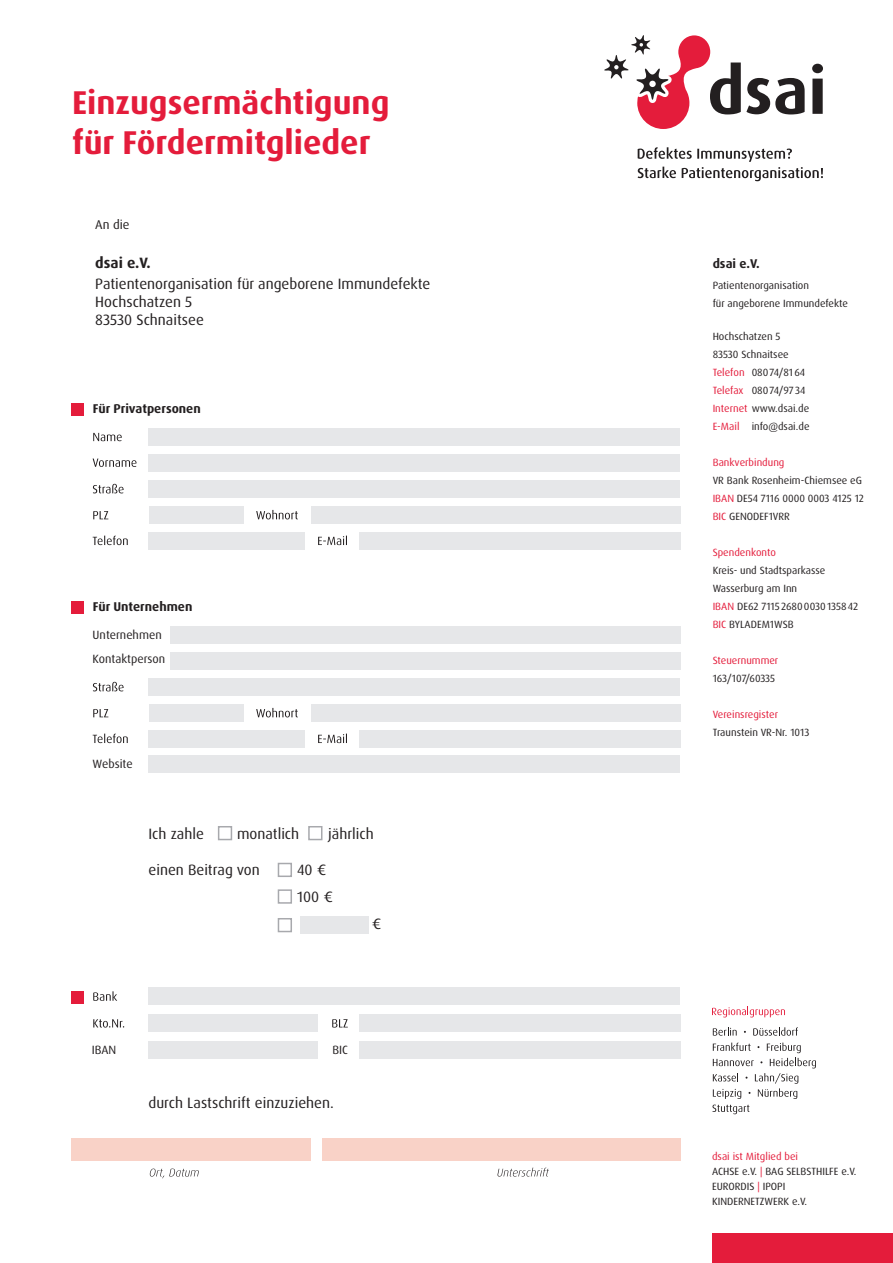
<style>
.page{position:relative;width:893px;height:1263px;background:#fff}
.page>*{position:absolute;margin:0;border:0;box-sizing:border-box;transform-origin:0 0}
.t1{font:700 33px/39.6px "Dax Pro";color:#e41c3b}
.t2{font:15px/18px "Dax Pro";color:#231f20}
.t3{font:700 15px "Dax Pro";color:#231f20}
.t4{font:700 12.75px "Dax Pro";color:#231f20}
.t5{font:12.75px "Dax Pro";color:#231f20}
.t6{font:12px/24px "Dax Pro";color:#231f20}
.t7{font:10.5px/18px "Dax Pro";color:#231f20}
.t8{font:10.5px "Dax Pro";color:#e41c3b}
.s1{color:#e41c3b}
</style>
<div class="page">
<svg style="left:150px;top:1169px;width:49px;height:9px"></svg>
<div style="left:71px;top:1144px;width:205px;height:17px;background:#f9d2c7"></div>
<div style="left:359px;top:1144px;width:321px;height:17px;background:#f9d2c7"></div>
<svg style="left:497px;top:1168px;width:52px;height:9px"></svg>
<div style="left:71px;top:403px;width:13px;height:13px;background:#e41c3b"></div>
<svg style="left:93px;top:536px;width:35px;height:9px"></svg>
<svg style="left:318px;top:536px;width:29px;height:9px"></svg>
<svg style="left:93px;top:510px;width:205px;height:9px"></svg>
<svg style="left:93px;top:484px;width:31px;height:9px"></svg>
<svg style="left:93px;top:459px;width:43px;height:8px"></svg>
<svg style="left:93px;top:433px;width:29px;height:8px"></svg>
<div style="left:71px;top:991px;width:13px;height:13px;background:#e41c3b"></div>
<svg style="left:93px;top:991px;width:24px;height:10px"></svg>
<svg style="left:93px;top:1019px;width:255px;height:9px"></svg>
<svg style="left:604px;top:35px;width:219px;height:146px"></svg>
<div style="left:71px;top:1138px;width:239px;height:22px;background:#f9d2c7"></div>
<div style="left:321px;top:1138px;width:359px;height:22px;background:#f9d2c7"></div>
<div style="left:148px;top:429px;width:532px;height:17px;background:#e6e7e9"></div>
<div style="left:148px;top:454px;width:532px;height:17px;background:#e6e7e9"></div>
<div style="left:148px;top:480px;width:532px;height:17px;background:#e6e7e9"></div>
<div style="left:148px;top:988px;width:532px;height:17px;background:#e6e7e9"></div>
<div style="left:148px;top:506px;width:95px;height:17px;background:#e6e7e9"></div>
<div style="left:311px;top:506px;width:369px;height:17px;background:#e6e7e9"></div>
<div style="left:148px;top:532px;width:157px;height:17px;background:#e6e7e9"></div>
<div style="left:359px;top:532px;width:321px;height:17px;background:#e6e7e9"></div>
<div style="left:71px;top:601px;width:13px;height:13px;background:#e41c3b"></div>
<svg style="left:93px;top:734px;width:35px;height:9px"></svg>
<svg style="left:318px;top:734px;width:29px;height:9px"></svg>
<svg style="left:93px;top:708px;width:205px;height:9px"></svg>
<svg style="left:93px;top:682px;width:31px;height:9px"></svg>
<div style="left:170px;top:627px;width:510px;height:17px;background:#e6e7e9"></div>
<div style="left:148px;top:755px;width:532px;height:17px;background:#e6e7e9"></div>
<div style="left:170px;top:652px;width:510px;height:17px;background:#e6e7e9"></div>
<div style="left:148px;top:678px;width:532px;height:17px;background:#e6e7e9"></div>
<div style="left:148px;top:704px;width:95px;height:17px;background:#e6e7e9"></div>
<div style="left:311px;top:704px;width:369px;height:17px;background:#e6e7e9"></div>
<div style="left:148px;top:730px;width:157px;height:17px;background:#e6e7e9"></div>
<div style="left:359px;top:730px;width:321px;height:17px;background:#e6e7e9"></div>
<div style="left:300px;top:917px;width:69px;height:17px;background:#e6e7e9"></div>
<div style="left:148px;top:1015px;width:170px;height:17px;background:#e6e7e9"></div>
<div style="left:359px;top:1015px;width:321px;height:17px;background:#e6e7e9"></div>
<div style="left:148px;top:1041px;width:170px;height:17px;background:#e6e7e9"></div>
<div style="left:359px;top:1041px;width:321px;height:17px;background:#e6e7e9"></div>
<svg style="left:712px;top:1007px;width:73px;height:10px"></svg>
<svg style="left:712px;top:1105px;width:37px;height:9px"></svg>
<svg style="left:712px;top:1043px;width:103px;height:56px"></svg>
<svg style="left:712px;top:1027px;width:24px;height:9px"></svg>
<svg style="left:753px;top:1027px;width:44px;height:9px"></svg>
<div style="left:712px;top:1233px;width:180px;height:30px;background:#e41c3b"></div>
<div style="left:218px;top:826px;width:14px;height:14px;background:#fff;border:2px solid #a8a9ad"></div>
<div style="left:308px;top:826px;width:14px;height:14px;background:#fff;border:2px solid #a8a9ad"></div>
<div style="left:278px;top:863px;width:14px;height:14px;background:#fff;border:2px solid #a8a9ad"></div>
<div style="left:278px;top:889px;width:14px;height:15px;background:#fff;border:2px solid #a8a9ad"></div>
<div style="left:278px;top:918px;width:14px;height:14px;background:#fff;border:2px solid #a8a9ad"></div>
<h1 class="t1" style="left:72px;top:83px;width:319px">Einzugsermächtigung für Fördermitglieder</h1>
<p class="t5" style="left:95px;top:216px;width:36px">An die</p>
<h2 class="t3" style="left:95px;top:253px;width:57px">dsai e.V.</h2>
<h2 class="t2" style="left:95px;top:275px;width:337px">Patientenorganisation für angeborene Immundefekte<br>Hochschatzen 5<br>83530 Schnaitsee</h2>
<p class="t4" style="left:93px;top:400px;width:109px">Für Privatpersonen</p>
<p class="t4" style="left:93px;top:598px;width:101px">Für Unternehmen</p>
<p class="t6" style="left:93px;top:623px;width:74px">Unternehmen<br>Kontaktperson</p>
<p class="t6" style="left:93px;top:752px;width:42px">Website</p>
<h2 class="t2" style="left:148px;top:825px;width:57px">Ich zahle</h2>
<h2 class="t2" style="left:237px;top:825px;width:64px">monatlich</h2>
<h2 class="t2" style="left:328px;top:825px;width:47px">jährlich</h2>
<h2 class="t2" style="left:148px;top:861px;width:113px">einen Beitrag von</h2>
<h2 class="t2" style="left:297px;top:857px;width:37px;line-height:27px">40 €<br>100 €</h2>
<h2 class="t2" style="left:371px;top:915px;width:11px">€</h2>
<p class="t6" style="left:92px;top:1038px;width:26px">IBAN</p>
<p class="t6" style="left:332px;top:1038px;width:17px">BIC</p>
<h2 class="t2" style="left:148px;top:1094px;width:187px">durch Lastschrift einzuziehen.</h2>
<p class="t4" style="left:712px;top:255px;width:48px">dsai e.V.</p>
<p class="t7" style="left:712px;top:276px;width:137px">Patientenorganisation<br>für angeborene Immundefekte</p>
<p class="t7" style="left:712px;top:327px;width:98px">Hochschatzen 5<br>83530 Schnaitsee<br><span class="s1">Telefon</span> 08074/8164<br><span class="s1">Telefax</span> 08074/97 34<br><span class="s1">Internet</span> www.dsai.de<br><span class="s1">E-Mail</span> info@dsai.de</p>
<p class="t8" style="left:712px;top:455px;width:73px">Bankverbindung</p>
<p class="t7" style="left:712px;top:471px;width:153px">VR Bank Rosenheim-Chiemsee eG<br><span class="s1">IBAN</span> DE54 7116 0000 0003 4125 12<br><span class="s1">BIC</span> GENODEF1VRR</p>
<p class="t8" style="left:712px;top:545px;width:65px">Spendenkonto</p>
<p class="t7" style="left:712px;top:561px;width:114px">Kreis- und Stadtsparkasse<br>Wasserburg am Inn</p>
<p class="t7" style="left:712px;top:615px;width:83px"><span class="s1">BIC</span> BYLADEM1WSB</p>
<p class="t8" style="left:712px;top:653px;width:67px">Steuernummer</p>
<p class="t7" style="left:712px;top:669px;width:64px">163/107/60335</p>
<p class="t8" style="left:712px;top:707px;width:67px">Vereinsregister</p>
<p class="t7" style="left:712px;top:723px;width:98px">Traunstein VR-Nr. 1013</p>
<p class="t7" style="left:712px;top:597px;width:147px"><span class="s1">IBAN</span> DE62 7115 26800030135842</p>
<p class="t7" style="left:712px;top:1149px;width:146px;line-height:15px"><span class="s1">dsai ist Mitglied bei<br></span>ACHSE e.V. <span class="s1">|</span> BAG SELBSTHILFE e.V.<br>EURORDIS <span class="s1">|</span> IPOPI<br>KINDERNETZWERK e.V.</p>
</div>
